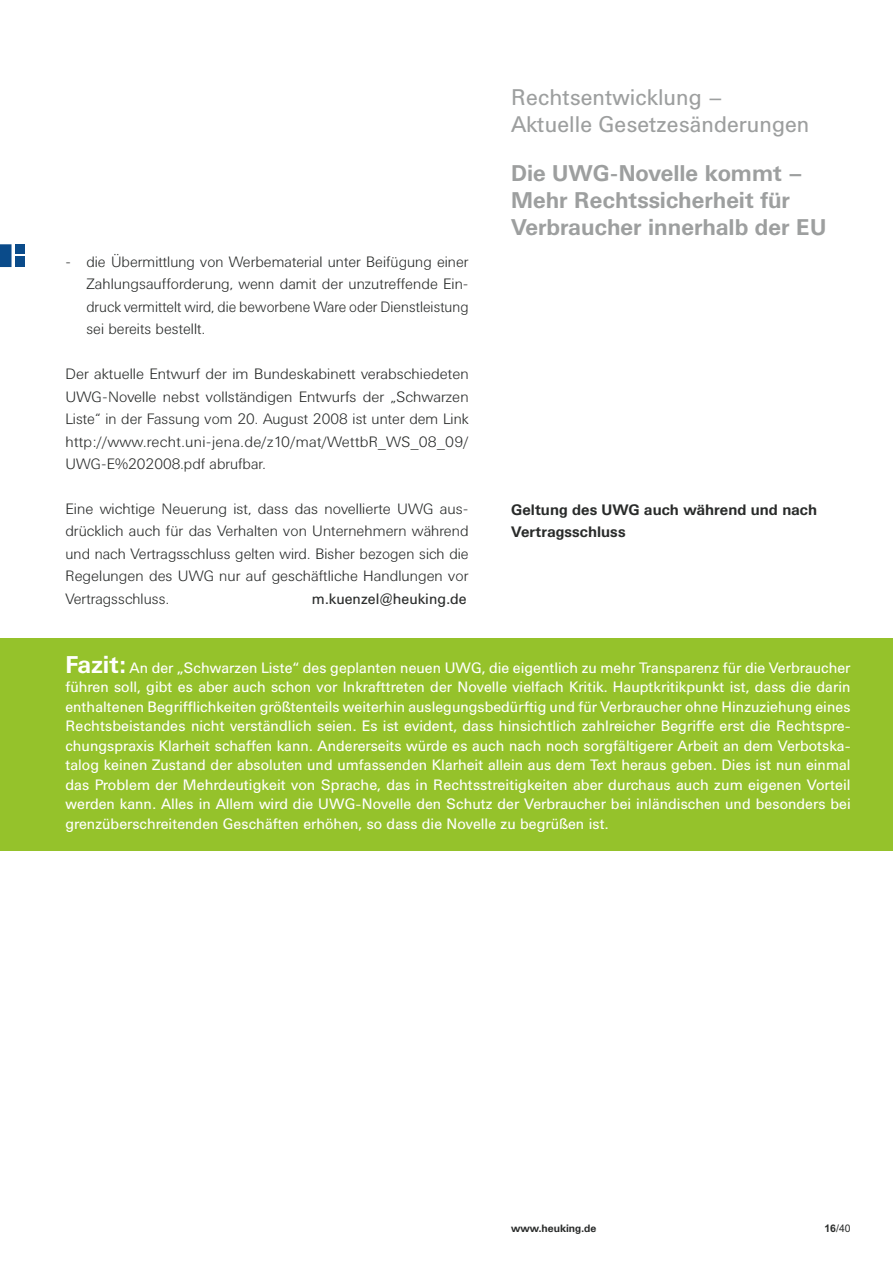
<style>
.page{position:relative;width:893px;height:1263px;background:#fff}
.page>*{position:absolute;margin:0;border:0;box-sizing:border-box;transform-origin:0 0}
.t1{font:700 22.5px/27px "Univers BQ";color:#9d9f9f}
.t2{font:22.5px/27px "Univers BQ";color:#9d9f9f}
.t3{font:15px/19.5px "Univers BQ";color:#fffffe;text-align:justify}
.t4{font:300 15px/22.5px "Univers BQ";color:#292b2a;text-align:justify}
.t5{font:700 15px/22.5px "Univers BQ";color:#292b2a}
.t6{font:15px "Univers BQ";color:#292b2a}
.t7{font:700 10.5px "Univers BQ";color:#292b2a}
.t8{font:10.5px "Arial";color:#292b2a}
.s1{font-weight:700;font-size:24px}
.s2{font-weight:700}
</style>
<div class="page">
<div style="left:0;top:638px;width:892px;height:212px;background:#95c22b"></div>
<svg style="left:0;top:244px;width:12px;height:23px"></svg>
<div style="left:15px;top:244px;width:10px;height:10px;background:#0a4b8a"></div>
<div style="left:15px;top:257px;width:10px;height:10px;background:#0a4b8a"></div>
<p class="t4" style="left:86px;top:252px;width:384px;text-indent:-21px">- die Übermittlung von Werbematerial unter Beifügung einer Zahlungsaufforderung, wenn damit der unzutreffende Ein&shy;druck vermittelt wird, die beworbene Ware oder Dienstleistung sei bereits bestellt.</p>
<p class="t4" style="left:65px;top:364px;width:405px">Der aktuelle Entwurf der im Bundeskabinett verabschiedeten UWG-Novelle nebst vollständigen Entwurfs der „Schwarzen Liste“ in der Fassung vom 20. August 2008 ist unter dem Link http://www.recht.uni-jena.de/z10/mat/WettbR_WS_08_09/ UWG-E%202008.pdf abrufbar.</p>
<p class="t4" style="left:65px;top:499px;width:405px">Eine wichtige Neuerung ist, dass das novellierte UWG aus&shy;drücklich auch für das Verhalten von Unternehmern während und nach Vertragsschluss gelten wird. Bisher bezogen sich die Regelungen des UWG nur auf geschäftliche Handlungen vor Vertragsschluss.</p>
<p class="t6" style="left:312px;top:593px;width:156px">m.kuenzel@heuking.de</p>
<h1 class="t2" style="left:511px;top:86px;width:300px">Rechtsentwicklung –<br>Aktuelle Gesetzesänderungen</h1>
<h1 class="t1" style="left:511px;top:162px;width:317px">Die UWG-Novelle kommt –<br>Mehr Rechtssicherheit für<br>Verbraucher innerhalb der EU</h1>
<p class="t5" style="left:511px;top:499px;width:307px">Geltung des UWG auch während und nach<br>Vertragsschluss</p>
<p class="t3" style="left:65px;top:659px;width:786px"><span class="s1">Fazit:</span> An der „Schwarzen Liste“ des geplanten neuen UWG, die eigentlich zu mehr Transparenz für die Verbraucher führen soll, gibt es aber auch schon vor Inkrafttreten der Novelle vielfach Kritik. Hauptkritikpunkt ist, dass die darin enthaltenen Begrifflichkeiten größtenteils weiterhin auslegungsbedürftig und für Verbraucher ohne Hinzuziehung eines Rechtsbeistandes nicht verständlich seien. Es ist evident, dass hinsichtlich zahlreicher Begriffe erst die Rechtspre&shy;chungspraxis Klarheit schaffen kann. Andererseits würde es auch nach noch sorgfältigerer Arbeit an dem Verbotska&shy;talog keinen Zustand der absoluten und umfassenden Klarheit allein aus dem Text heraus geben. Dies ist nun einmal das Problem der Mehrdeutigkeit von Sprache, das in Rechtsstreitigkeiten aber durchaus auch zum eigenen Vorteil werden kann. Alles in Allem wird die UWG-Novelle den Schutz der Verbraucher bei inländischen und besonders bei grenzüberschreitenden Geschäften erhöhen, so dass die Novelle zu begrüßen ist.</p>
<p class="t7" style="left:511px;top:1224px;width:87px">www.heuking.de</p>
<p class="t8" style="left:824px;top:1224px;width:28px"><span class="s2">16</span>/40</p>
</div>
